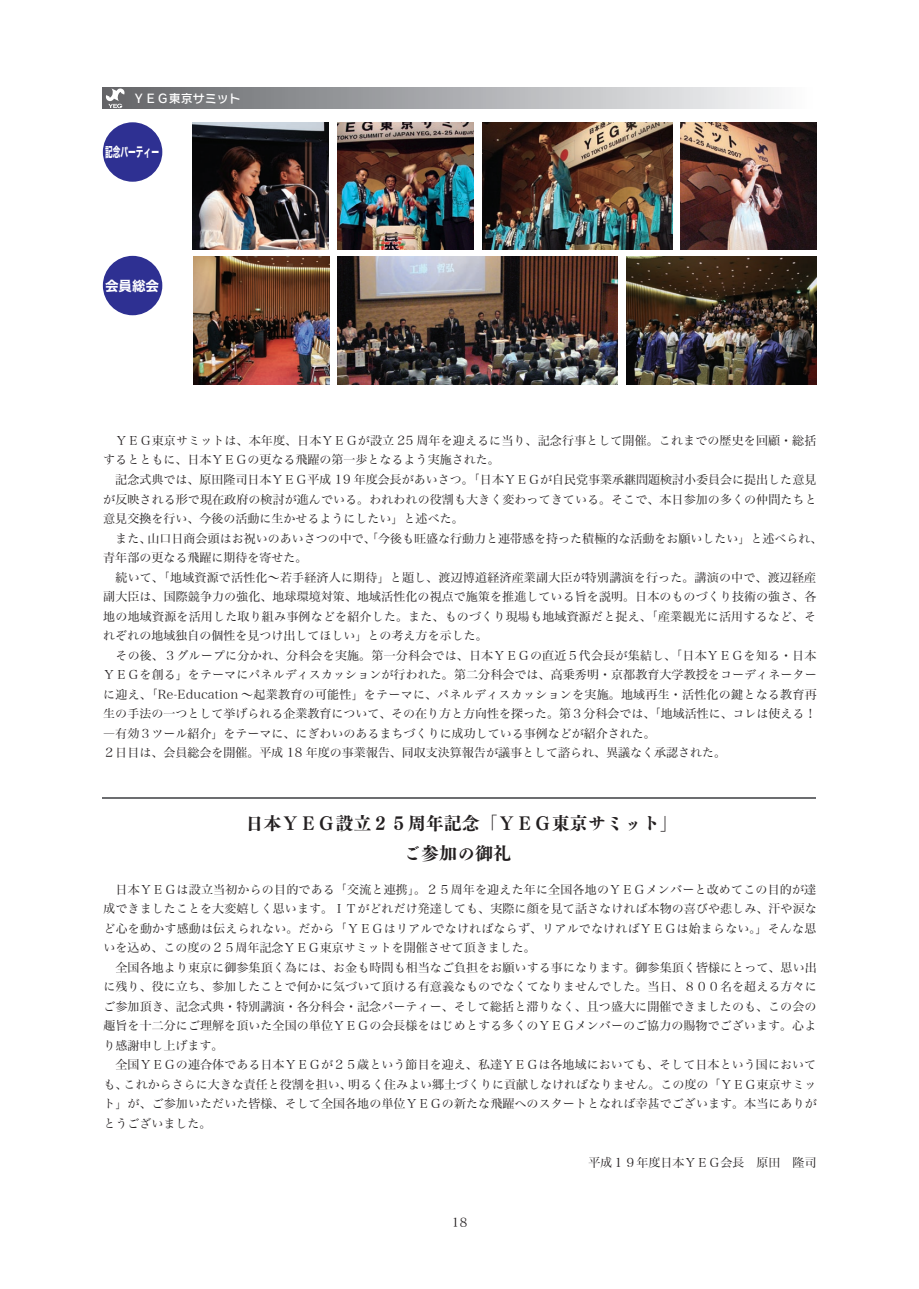
<style>
.page{position:relative;width:919px;height:1289px;background:#fff}
.page>*{position:absolute;margin:0;border:0;box-sizing:border-box;transform-origin:0 0}
.t1{font:18px "Tsuku AMD Min Std E";color:#231f20}
.t2{font:13.5px "Hiragino Kaku W7 90 msp RKSJ H";color:#fff;scale:.57 1}
.t3{font:13.5px "Hiragino Kaku W7 90 msp RKSJ H";color:#fff}
.t4{font:12px/19.5px "Hiragino Min W3 90 msp RKSJ H";color:#231f20;text-align:justify}
.t5{font:12px "Rodin NTLG Pro DB";color:#fff}
</style>
<div class="page">
<div style="left:103px;top:88px;width:712px;height:21px;background:linear-gradient(to right,#616367,#fbfbfd)"></div>
<svg style="left:105px;top:88px;width:20px;height:20px"></svg>
<hr style="left:103px;top:797px;width:712px;height:2px;background:#6c6d70">
<img style="left:192px;top:122px;width:136px;height:128px">
<img style="left:337px;top:122px;width:136px;height:128px">
<img style="left:482px;top:122px;width:189px;height:128px">
<img style="left:680px;top:122px;width:136px;height:128px">
<img style="left:193px;top:257px;width:136px;height:127px">
<img style="left:337px;top:257px;width:280px;height:127px">
<img style="left:626px;top:257px;width:190px;height:127px">
<div style="left:103px;top:122px;width:59px;height:60px;background:#2e3092;border-radius:50%"></div>
<div style="left:103px;top:256px;width:59px;height:59px;background:#2e3092;border-radius:50%"></div>
<p class="t5" style="left:133px;top:90px;width:110px">ＹＥＧ東京サミット</p>
<p class="t2" style="left:105px;top:145px;width:96px">記念パーティー</p>
<p class="t3" style="left:105px;top:279px;width:56px">会員総会</p>
<p class="t4" style="left:103px;top:431px;width:714px">　ＹＥＧ東京サミットは、本年度、日本ＹＥＧが設立 25 周年を迎えるに当り、記念行事として開催。これまでの歴史を回顧・総括するとともに、日本ＹＥＧの更なる飛躍の第一歩となるよう実施された。</p>
<p class="t4" style="left:103px;top:470px;width:714px">　記念式典では、原田隆司日本ＹＥＧ平成 19 年度会長があいさつ。「日本ＹＥＧが自民党事業承継問題検討小委員会に提出した意見が反映される形で現在政府の検討が進んでいる。われわれの役割も大きく変わってきている。そこで、本日参加の多くの仲間たちと意見交換を行い、今後の活動に生かせるようにしたい」と述べた。</p>
<p class="t4" style="left:103px;top:528px;width:720px">　また、山口日商会頭はお祝いのあいさつの中で、「今後も旺盛な行動力と連帯感を持った積極的な活動をお願いしたい」と述べられ、青年部の更なる飛躍に期待を寄せた。</p>
<p class="t4" style="left:103px;top:567px;width:714px">　続いて、「地域資源で活性化～若手経済人に期待」と題し、渡辺博道経済産業副大臣が特別講演を行った。講演の中で、渡辺経産副大臣は、国際競争力の強化、地球環境対策、地域活性化の視点で施策を推進している旨を説明。日本のものづくり技術の強さ、各地の地域資源を活用した取り組み事例などを紹介した。また、ものづくり現場も地域資源だと捉え、「産業観光に活用するなど、それぞれの地域独自の個性を見つけ出してほしい」との考え方を示した。</p>
<p class="t4" style="left:103px;top:645px;width:714px">　その後、３グループに分かれ、分科会を実施。第一分科会では、日本ＹＥＧの直近５代会長が集結し、「日本ＹＥＧを知る・日本ＹＥＧを創る」をテーマにパネルディスカッションが行われた。第二分科会では、高乗秀明・京都教育大学教授をコーディネーターに迎え、「Re-Education ～起業教育の可能性」をテーマに、パネルディスカッションを実施。地域再生・活性化の鍵となる教育再生の手法の一つとして挙げられる企業教育について、その在り方と方向性を探った。第３分科会では、「地域活性に、コレは使える！―有効３ツール紹介」をテーマに、にぎわいのあるまちづくりに成功している事例などが紹介された。</p>
<p class="t4" style="left:103px;top:743px;width:624px">２日目は、会員総会を開催。平成 18 年度の事業報告、同収支決算報告が議事として諮られ、異議なく承認された。</p>
<p class="t1" style="left:245px;top:807px;width:434px">日本ＹＥＧ設立２５周年記念「ＹＥＧ東京サミット」</p>
<p class="t1" style="left:403px;top:837px;width:110px">ご参加の御礼</p>
<p class="t4" style="left:103px;top:879px;width:714px">　日本ＹＥＧは設立当初からの目的である「交流と連携」。２５周年を迎えた年に全国各地のＹＥＧメンバーと改めてこの目的が達成できましたことを大変嬉しく思います。ＩＴがどれだけ発達しても、実際に顔を見て話さなければ本物の喜びや悲しみ、汗や涙など心を動かす感動は伝えられない。だから「ＹＥＧはリアルでなければならず、リアルでなければＹＥＧは始まらない。」そんな思いを込め、この度の２５周年記念ＹＥＧ東京サミットを開催させて頂きました。</p>
<p class="t4" style="left:103px;top:957px;width:714px">　全国各地より東京に御参集頂く為には、お金も時間も相当なご負担をお願いする事になります。御参集頂く皆様にとって、思い出に残り、役に立ち、参加したことで何かに気づいて頂ける有意義なものでなくてなりませんでした。当日、８００名を超える方々にご参加頂き、記念式典・特別講演・各分科会・記念パーティー、そして総括と滞りなく、且つ盛大に開催できましたのも、この会の趣旨を十二分にご理解を頂いた全国の単位ＹＥＧの会長様をはじめとする多くのＹＥＧメンバーのご協力の賜物でございます。心より感謝申し上げます。</p>
<p class="t4" style="left:103px;top:1055px;width:714px">　全国ＹＥＧの連合体である日本ＹＥＧが２５歳という節目を迎え、私達ＹＥＧは各地域においても、そして日本という国においても、これからさらに大きな責任と役割を担い、明るく住みよい郷土づくりに貢献しなければなりません。この度の「ＹＥＧ東京サミット」が、ご参加いただいた皆様、そして全国各地の単位ＹＥＧの新たな飛躍へのスタートとなれば幸甚でございます。本当にありがとうございました。</p>
<p class="t4" style="left:576px;top:1152px;width:242px">　平成１９年度日本ＹＥＧ会長　原田　隆司</p>
<p class="t4" style="left:451px;top:1212px;width:18px">18</p>
</div>
